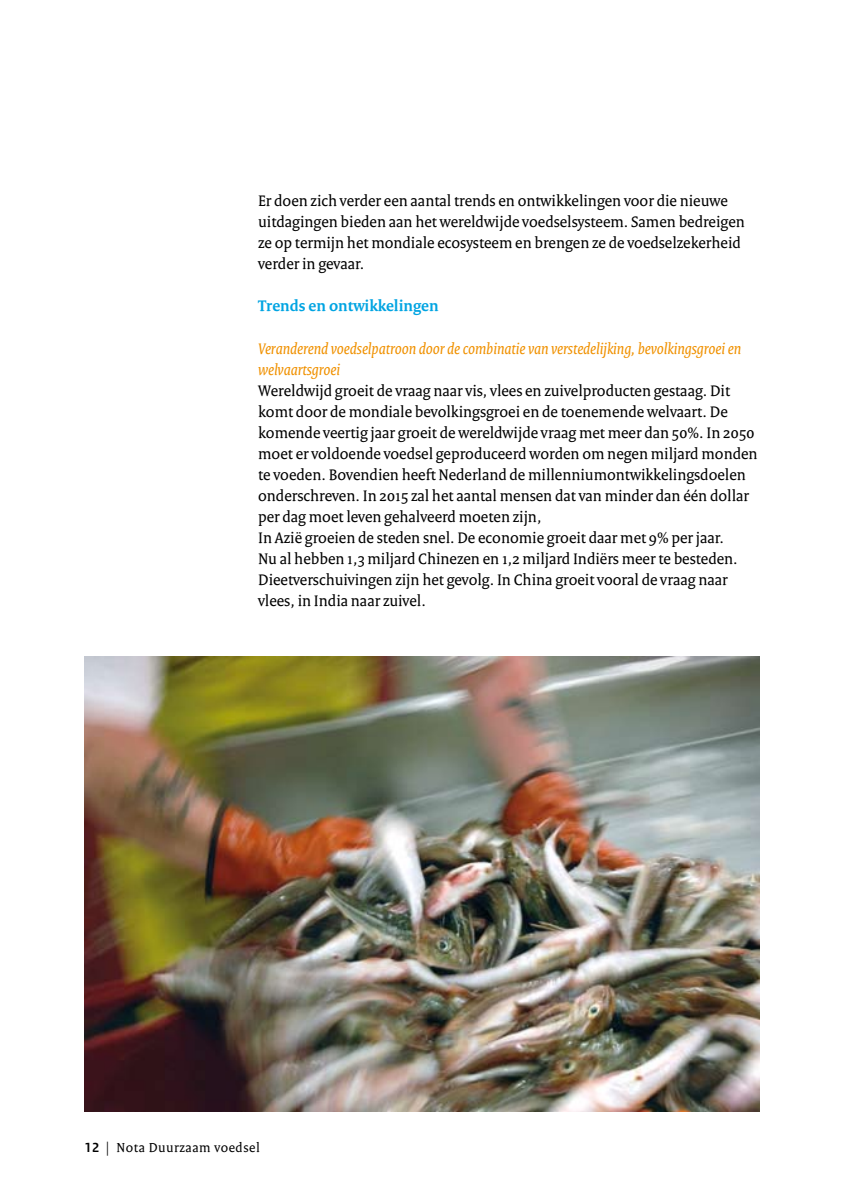
<style>
.page{position:relative;width:844px;height:1191px;background:#fff}
.page>*{position:absolute;margin:0;border:0;box-sizing:border-box;transform-origin:0 0}
.t1{font:16.45px/21px "Rijksoverheid Serif";color:#000}
.t2{font:italic 16.45px/21px "Rijksoverheid Serif";color:#f09100}
.t3{font:700 16.45px "Rijksoverheid Serif";color:#00a4e2}
.t4{font:14px "Rijksoverheid Serif";letter-spacing:.04em;color:#000}
.s1{font-family:"Rijksoverheid Sans";font-weight:700}
</style>
<div class="page">
<img style="left:84px;top:656px;width:675px;height:455px">
<p class="t1" style="left:258px;top:190px;width:488px">Er doen zich verder een aantal trends en ontwikkelingen voor die nieuwe uitdagingen bieden aan het wereldwijde voedselsysteem. Samen bedreigen ze op termijn het mondiale ecosysteem en brengen ze de voedselzekerheid verder in gevaar.</p>
<p class="t3" style="left:258px;top:296px;width:182px">Trends en ontwikkelingen</p>
<p class="t2" style="left:258px;top:337px;width:484px">Veranderend voedselpatroon door de combinatie van verstedelijking, bevolkingsgroei en welvaartsgroei</p>
<p class="t1" style="left:258px;top:379px;width:501px">Wereldwijd groeit de vraag naar vis, vlees en zuivelproducten gestaag. Dit komt door de mondiale bevolkingsgroei en de toenemende welvaart. De komende veertig jaar groeit de wereldwijde vraag met meer dan 50%. In 2050 moet er voldoende voedsel geproduceerd worden om negen miljard monden te voeden. Bovendien heeft Nederland de millenniumontwikkelingsdoelen onderschreven. In 2015 zal het aantal mensen dat van minder dan één dollar per dag moet leven gehalveerd moeten zijn,<br>In Azië groeien de steden snel. De economie groeit daar met 9% per jaar.<br>Nu al hebben 1,3 miljard Chinezen en 1,2 miljard Indiërs meer te besteden.<br>Dieetverschuivingen zijn het gevolg. In China groeit vooral de vraag naar vlees, in India naar zuivel.</p>
<p class="t4" style="left:84px;top:1138px;width:177px"><span class="s1">12</span> | Nota Duurzaam voedsel</p>
</div>
